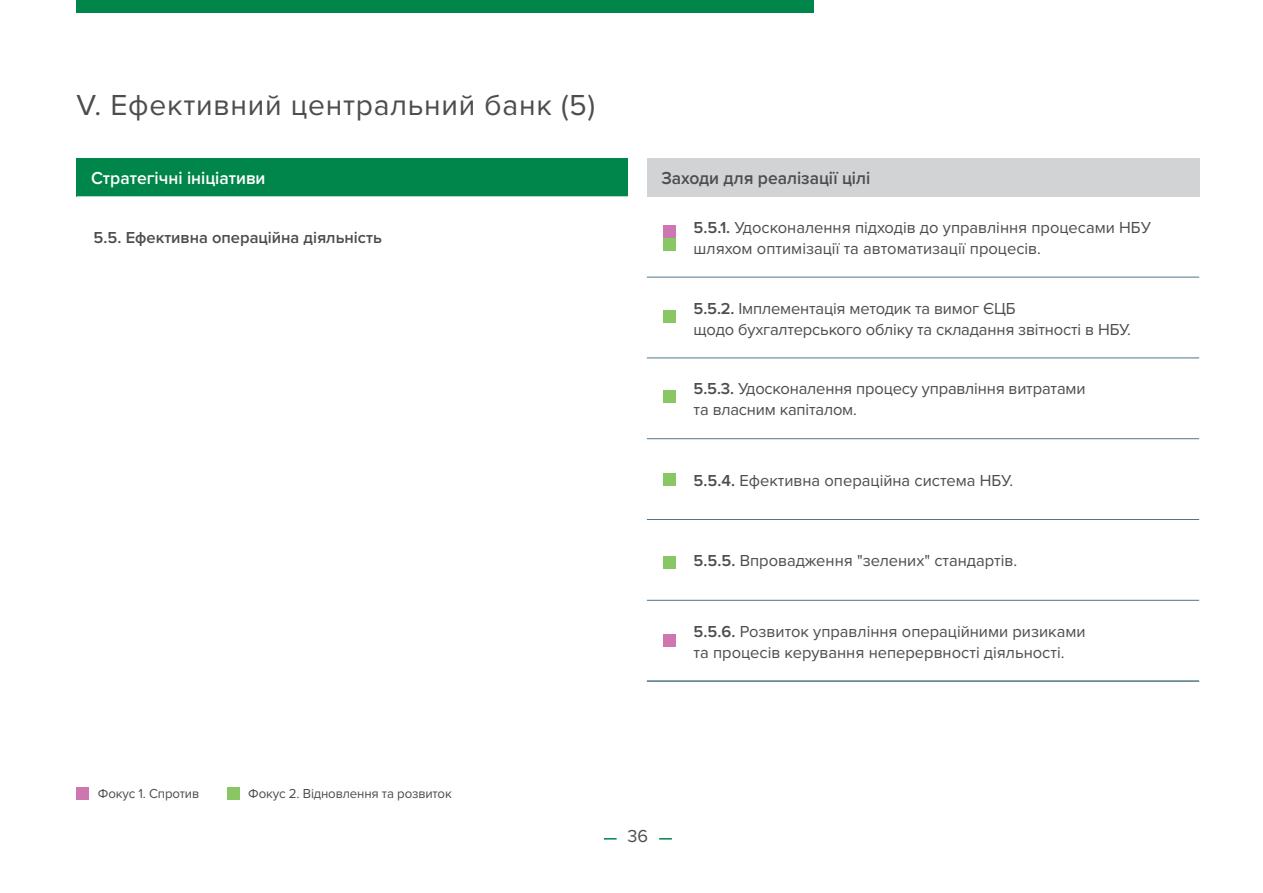
<style>
.page{position:relative;width:1263px;height:893px;background:#fff}
.page>*{position:absolute;margin:0;border:0;box-sizing:border-box;transform-origin:0 0}
.t1{font:30px "Proxima Nova";letter-spacing:.025em;color:#4d4d4f}
.t2{font:600 18px "Proxima Nova";color:#4d4d4f}
.t3{font:600 18px "Proxima Nova";color:#fff}
.t4{font:18px "Proxima Nova";color:#4d4d4f}
.t5{font:16.5px/21px "Proxima Nova";color:#4d4d4f}
.t6{font:600 16.5px "Proxima Nova";color:#4d4d4f}
.t7{font:13.5px "Proxima Nova";letter-spacing:-.01em;color:#4d4d4f}
.s1{font-weight:600}
</style>
<div class="page">
<div style="left:77px;top:0;width:737px;height:13px;background:#00854a"></div>
<svg style="left:604px;top:838px;width:13px;height:1px"></svg>
<svg style="left:659px;top:838px;width:13px;height:1px"></svg>
<div style="left:77px;top:158px;width:552px;height:38px;background:#00854a"></div>
<div style="left:647px;top:158px;width:552px;height:38px;background:#d1d3d4"></div>
<hr style="left:647px;top:277px;width:552px;height:1px;background:#51758b">
<hr style="left:647px;top:358px;width:552px;height:1px;background:#51758b">
<hr style="left:647px;top:438px;width:552px;height:1px;background:#51758b">
<hr style="left:647px;top:519px;width:552px;height:1px;background:#51758b">
<hr style="left:647px;top:600px;width:552px;height:1px;background:#51758b">
<hr style="left:647px;top:680px;width:552px;height:2px;background:#51758b">
<div style="left:663px;top:310px;width:12px;height:12px;background:#89c765"></div>
<div style="left:663px;top:390px;width:12px;height:13px;background:#89c765"></div>
<div style="left:663px;top:474px;width:12px;height:12px;background:#89c765"></div>
<div style="left:663px;top:556px;width:12px;height:13px;background:#89c765"></div>
<div style="left:663px;top:634px;width:12px;height:13px;background:#cd76b0"></div>
<div style="left:663px;top:225px;width:12px;height:13px;background:#cd76b0"></div>
<div style="left:663px;top:238px;width:12px;height:13px;background:#89c765"></div>
<div style="left:77px;top:787px;width:12px;height:12px;background:#cd76b0"></div>
<div style="left:227px;top:787px;width:13px;height:12px;background:#89c765"></div>
<h1 class="t1" style="left:77px;top:87px;width:520px">V. Ефективний центральний банк (5)</h1>
<p class="t3" style="left:91px;top:168px;width:176px">Стратегічні ініціативи</p>
<p class="t2" style="left:661px;top:168px;width:210px">Заходи для реалізації цілі</p>
<p class="t6" style="left:94px;top:228px;width:290px">5.5. Ефективна операційна діяльність</p>
<p class="t5" style="left:694px;top:217px;width:459px"><span class="s1">5.5.1.</span> Удосконалення підходів до управління процесами НБУ шляхом оптимізації та автоматизації процесів.</p>
<p class="t5" style="left:694px;top:298px;width:439px"><span class="s1">5.5.2.</span> Імплементація методик та вимог ЄЦБ<br>щодо бухгалтерського обліку та складання звітності в НБУ.</p>
<p class="t5" style="left:694px;top:379px;width:393px"><span class="s1">5.5.3.</span> Удосконалення процесу управління витратами та власним капіталом.</p>
<p class="t5" style="left:694px;top:470px;width:321px"><span class="s1">5.5.4.</span> Ефективна операційна система НБУ.</p>
<p class="t5" style="left:694px;top:551px;width:325px"><span class="s1">5.5.5.</span> Впровадження "зелених" стандартів.</p>
<p class="t7" style="left:98px;top:786px;width:103px">Фокус 1. Спротив</p>
<p class="t7" style="left:248px;top:786px;width:205px">Фокус 2. Відновлення та розвиток</p>
<p class="t5" style="left:694px;top:621px;width:393px"><span class="s1">5.5.6.</span> Розвиток управління операційними ризиками та процесів керування неперервності діяльності.</p>
<p class="t4" style="left:627px;top:825px;width:22px">36</p>
</div>
